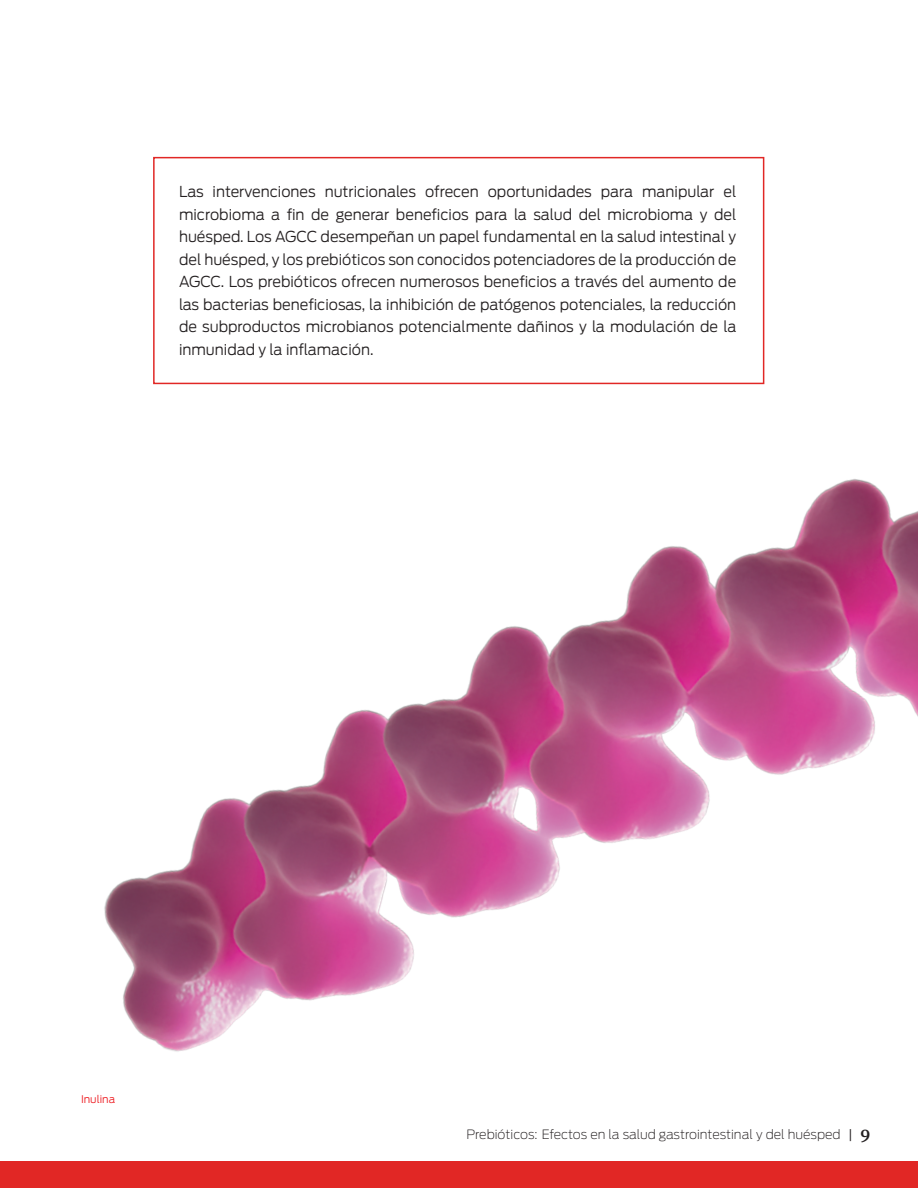
<style>
.page{position:relative;width:918px;height:1188px;background:#fff}
.page>*{position:absolute;margin:0;border:0;box-sizing:border-box;transform-origin:0 0}
.t1{font:300 15px/22.5px "Ford Antenna";color:#231f20;text-align:justify}
.t2{font:200 12.75px "Ford Antenna";color:#231f20}
.Body_-_Meta{font:300 10.5px "Ford Antenna";color:#ee1d23}
.s1{font-weight:300}
.s2{font-family:"Meta Serif Pro";font-weight:500;font-size:18px}
</style>
<div class="page">
<div style="left:0;top:1161px;width:918px;height:27px;background:#e12725"></div>
<div style="left:153px;top:157px;width:611px;height:227px;border:2px solid #e12725"></div>
<img style="left:104px;top:479px;width:814px;height:573px">
<p class="t1" style="left:179px;top:179px;width:559px">Las intervenciones nutricionales ofrecen oportunidades para manipular el microbioma a fin de generar beneficios para la salud del microbioma y del huésped. Los AGCC desempeñan un papel fundamental en la salud intestinal y del huésped, y los prebióticos son conocidos potenciadores de la producción de AGCC. Los prebióticos ofrecen numerosos beneficios a través del aumento de las bacterias beneficiosas, la inhibición de patógenos potenciales, la reducción de subproductos microbianos potencialmente dañinos y la modulación de la inmunidad y la inflamación.</p>
<p class="Body_-_Meta" style="left:81px;top:1091px;width:36px">Inulina</p>
<p class="t2" style="left:467px;top:1124px;width:405px">Prebióticos: Efectos en la salud gastrointestinal y del huésped <span class="s1">|</span> <span class="s2">9</span></p>
</div>
